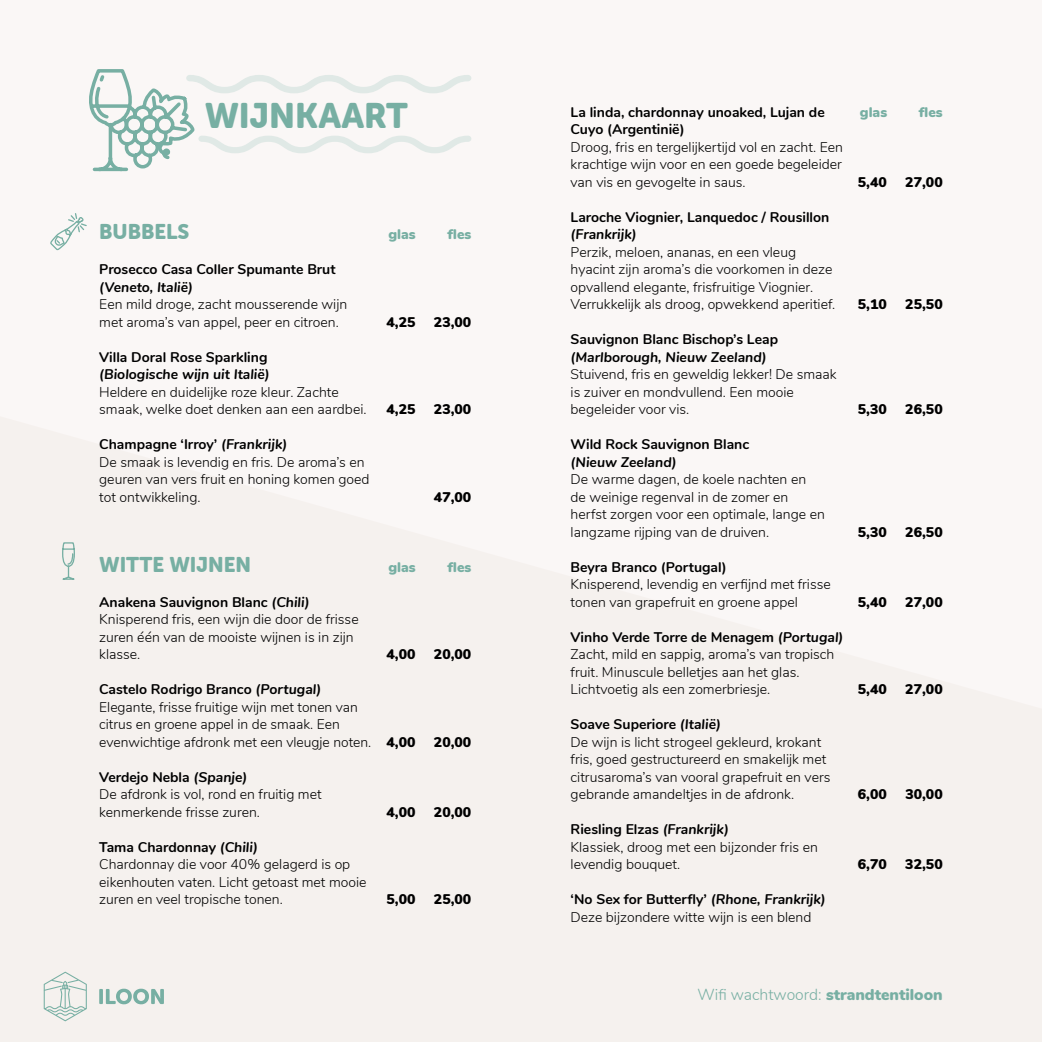
<style>
.page{position:relative;width:1042px;height:1042px;background:#faf7f6}
.page>*{position:absolute;margin:0;border:0;box-sizing:border-box;transform-origin:0 0}
.t1{font:35px "Museo Sans Rounded 900";color:#77afa3}
.t2{font:21px "Museo Sans Rounded 900";color:#77afa3}
.t3{font:300 15.75px "Nunito";color:#77afa3}
.t4{font:300 14px/17.5px "Nunito";color:#000}
.t5{font:700 14px/17.5px "Nunito";color:#000}
.t6{font:900 14px "Nunito";color:#000}
.t7{font:italic 700 14px "Nunito";color:#000}
.t8{font:900 14px "Nunito";color:#77afa3}
.s1{font-weight:700}
.s2{font-weight:700;font-style:italic}
.s3{font-weight:900}
</style>
<div class="page">
<svg style="left:99px;top:989px;width:4px;height:15px"></svg>
<svg style="left:106px;top:988px;width:58px;height:16px"></svg>
<svg style="left:44px;top:971px;width:43px;height:50px"></svg>
<svg style="left:50px;top:213px;width:37px;height:38px"></svg>
<svg style="left:89px;top:69px;width:382px;height:103px"></svg>
<svg style="left:62px;top:542px;width:13px;height:38px"></svg>
<h1 class="t1" style="left:205px;top:96px;width:24px">WIJNKAART</h1>
<p class="t5" style="left:570px;top:102px;width:256px">La linda, chardonnay unoaked, Lujan de<br>Cuyo (Argentinië)</p>
<p class="t4" style="left:570px;top:137px;width:274px;text-align:justify">Droog, fris en tergelijkertijd vol en zacht. Een krachtige wijn voor en een goede begeleider van vis en gevogelte in saus.</p>
<p class="t5" style="left:570px;top:207px;width:260px">Laroche Viognier, Lanquedoc / Rousillon</p>
<p class="t7" style="left:570px;top:224px;width:68px">(Frankrijk)</p>
<p class="t4" style="left:570px;top:242px;width:266px">Perzik, meloen, ananas, en een vleug hyacint zijn aroma’s die voorkomen in deze opvallend elegante, frisfruitige Viognier.<br>Verrukkelijk als droog, opwekkend aperitief.</p>
<p class="t5" style="left:570px;top:330px;width:209px">Sauvignon Blanc Bischop’s Leap</p>
<p class="t7" style="left:570px;top:347px;width:198px">(Marlborough, Nieuw Zeeland)</p>
<p class="t4" style="left:570px;top:365px;width:268px">Stuivend, fris en geweldig lekker! De smaak is zuiver en mondvullend. Een mooie begeleider voor vis.</p>
<p class="t5" style="left:570px;top:435px;width:180px">Wild Rock Sauvignon Blanc</p>
<p class="t7" style="left:570px;top:452px;width:108px">(Nieuw Zeeland)</p>
<p class="t4" style="left:570px;top:470px;width:256px">De warme dagen, de koele nachten en de weinige regenval in de zomer en herfst zorgen voor een optimale, lange en langzame rijping van de druiven.</p>
<p class="t5" style="left:570px;top:557px;width:158px">Beyra Branco (Portugal)</p>
<p class="t4" style="left:570px;top:575px;width:262px">Knisperend, levendig en verfijnd met frisse tonen van grapefruit en groene appel</p>
<p class="t4" style="left:570px;top:627px;width:274px"><span class="s1">Vinho Verde Torre de Menagem</span> <span class="s2">(Portugal)<br></span>Zacht, mild en sappig, aroma’s van tropisch fruit. Minuscule belletjes aan het glas.<br>Lichtvoetig als een zomerbriesje.</p>
<p class="t4" style="left:570px;top:715px;width:261px"><span class="s1">Soave Superiore</span> <span class="s2">(Italië)<br></span>De wijn is licht strogeel gekleurd, krokant fris, goed gestructureerd en smakelijk met citrusaroma’s van vooral grapefruit en vers gebrande amandeltjes in de afdronk.</p>
<p class="t4" style="left:570px;top:820px;width:249px"><span class="s1">Riesling Elzas</span> <span class="s2">(Frankrijk)<br></span>Klassiek, droog met een bijzonder fris en levendig bouquet.</p>
<p class="t4" style="left:570px;top:890px;width:257px"><span class="s1">‘No Sex for Butterfly’</span> <span class="s2">(Rhone, Frankrijk)<br></span>Deze bijzondere witte wijn is een blend</p>
<h2 class="t2" style="left:99px;top:220px;width:89px">BU BBELS</h2>
<p class="t5" style="left:99px;top:260px;width:238px">Prosecco Casa Coller Spumante Brut</p>
<p class="t7" style="left:99px;top:277px;width:95px">(Veneto, Italië)</p>
<p class="t4" style="left:99px;top:295px;width:250px">Een mild droge, zacht mousserende wijn met aroma’s van appel, peer en citroen.</p>
<p class="t5" style="left:99px;top:347px;width:170px">Villa Doral Rose Sparkling</p>
<p class="t7" style="left:99px;top:364px;width:172px">(Biologische wijn uit Italië)</p>
<p class="t4" style="left:99px;top:382px;width:269px">Heldere en duidelijke roze kleur. Zachte smaak, welke doet denken aan een aardbei.</p>
<p class="t4" style="left:99px;top:435px;width:272px"><span class="s1">Champagne ‘Irroy’</span> <span class="s2">(Frankrijk)<br></span>De smaak is levendig en fris. De aroma’s en geuren van vers fruit en honing komen goed tot ontwikkeling.</p>
<p class="t8" style="left:447px;top:224px;width:25px">fles</p>
<p class="t8" style="left:388px;top:224px;width:29px">glas</p>
<p class="t6" style="left:386px;top:311px;width:31px">4,25</p>
<p class="t6" style="left:434px;top:311px;width:39px">23,00</p>
<p class="t6" style="left:386px;top:399px;width:31px">4,25</p>
<p class="t6" style="left:434px;top:399px;width:39px">23,00</p>
<p class="t6" style="left:434px;top:486px;width:39px">47,00</p>
<h2 class="t2" style="left:99px;top:552px;width:14px">WITTE</h2>
<h2 class="t2" style="left:169px;top:552px;width:34px">WIJNEN</h2>
<p class="t4" style="left:99px;top:592px;width:261px"><span class="s1">Anakena Sauvignon Blanc</span> <span class="s2">(Chili)<br></span>Knisperend fris, een wijn die door de frisse zuren één van de mooiste wijnen is in zijn klasse.</p>
<p class="t4" style="left:99px;top:680px;width:274px"><span class="s1">Castelo Rodrigo Branco</span> <span class="s2">(Portugal)<br></span>Elegante, frisse fruitige wijn met tonen van citrus en groene appel in de smaak. Een evenwichtige afdronk met een vleugje noten.</p>
<p class="t4" style="left:99px;top:767px;width:224px"><span class="s1">Verdejo Nebla</span> <span class="s2">(Spanje)<br></span>De afdronk is vol, rond en fruitig met kenmerkende frisse zuren.</p>
<p class="t4" style="left:99px;top:837px;width:269px"><span class="s1">Tama Chardonnay</span> <span class="s2">(Chili)<br></span>Chardonnay die voor 40% gelagerd is op eikenhouten vaten. Licht getoast met mooie zuren en veel tropische tonen.</p>
<p class="t8" style="left:447px;top:556px;width:25px">fles</p>
<p class="t8" style="left:388px;top:556px;width:29px">glas</p>
<p class="t6" style="left:386px;top:644px;width:31px">4,00</p>
<p class="t6" style="left:434px;top:644px;width:39px">20,00</p>
<p class="t6" style="left:386px;top:731px;width:31px">4,00</p>
<p class="t6" style="left:434px;top:731px;width:39px">20,00</p>
<p class="t6" style="left:386px;top:801px;width:31px">4,00</p>
<p class="t6" style="left:434px;top:801px;width:39px">20,00</p>
<p class="t6" style="left:386px;top:889px;width:31px">5,00</p>
<p class="t6" style="left:434px;top:889px;width:39px">25,00</p>
<p class="t8" style="left:860px;top:101px;width:29px">glas</p>
<p class="t8" style="left:919px;top:101px;width:25px">fles</p>
<p class="t6" style="left:858px;top:171px;width:31px">5,40</p>
<p class="t6" style="left:905px;top:171px;width:39px">27,00</p>
<p class="t6" style="left:858px;top:294px;width:31px">5,10</p>
<p class="t6" style="left:905px;top:294px;width:39px">25,50</p>
<p class="t6" style="left:858px;top:399px;width:31px">5,30</p>
<p class="t6" style="left:905px;top:399px;width:39px">26,50</p>
<p class="t6" style="left:858px;top:521px;width:31px">5,30</p>
<p class="t6" style="left:905px;top:521px;width:39px">26,50</p>
<p class="t6" style="left:858px;top:591px;width:31px">5,40</p>
<p class="t6" style="left:905px;top:591px;width:39px">27,00</p>
<p class="t6" style="left:858px;top:679px;width:31px">5,40</p>
<p class="t6" style="left:905px;top:679px;width:39px">27,00</p>
<p class="t6" style="left:858px;top:784px;width:31px">6,00</p>
<p class="t6" style="left:905px;top:784px;width:39px">30,00</p>
<p class="t6" style="left:858px;top:854px;width:31px">6,70</p>
<p class="t6" style="left:905px;top:854px;width:39px">32,50</p>
<p class="t3" style="left:697px;top:983px;width:247px">Wifi wachtwoord: <span class="s3">strandtentiloon</span></p>
</div>
